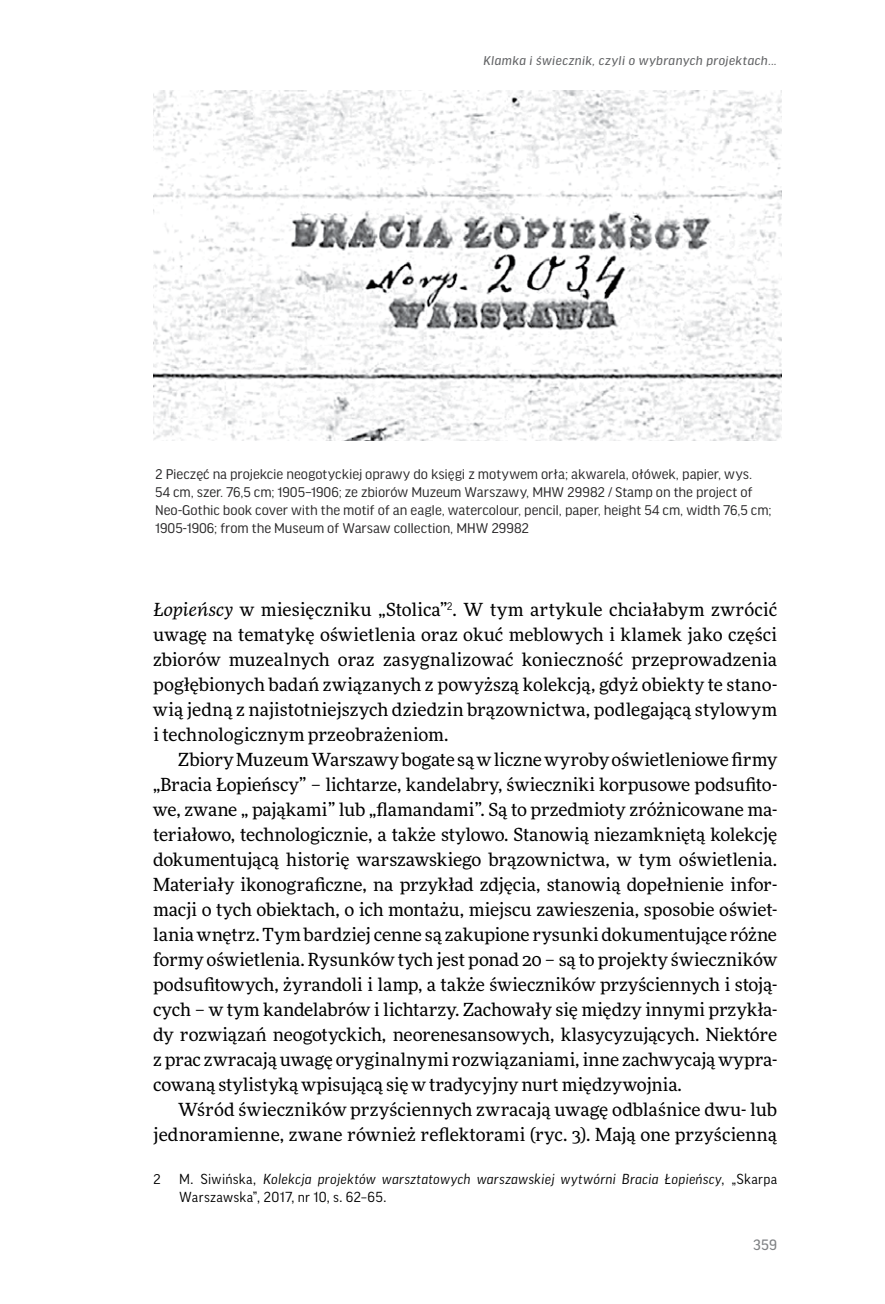
<style>
.page{position:relative;width:885px;height:1304px;background:#fff}
.page>*{position:absolute;margin:0;border:0;box-sizing:border-box;transform-origin:0 0}
.t1{font:18px/25px "More Pro";color:#000;text-align:justify}
.t2{font:16px "Good Headline Pro News";color:#808285}
.t3{font:15px/18px "Good Headline Pro";letter-spacing:-.005em;color:#292829}
.t4{font:italic 14px/18px "Good Pro";letter-spacing:.015em;color:#000}
.t5{font:italic 13.6px "Good Headline Pro News";letter-spacing:.025em;color:#636466}
.t6{font:13.6px "Good Pro";color:#000}
.s1{font-style:italic}
.s2{font-style:normal}
</style>
<div class="page">
<img style="left:153px;top:91px;width:628px;height:350px">
<p class="t5" style="left:483px;top:54px;width:295px">Klamka i świecznik, czyli o wybranych projektach...</p>
<p class="t3" style="left:155px;top:465px;width:618px">2 Pieczęć na projekcie neogotyckiej oprawy do księgi z motywem orła; akwarela, ołówek, papier, wys.<br>54 cm, szer. 76,5 cm; 1905–1906; ze zbiorów Muzeum Warszawy, MHW 29982 / Stamp on the project of Neo-Gothic book cover with the motif of an eagle, watercolour, pencil, paper, height 54 cm, width 76,5 cm; 1905-1906; from the Museum of Warsaw collection, MHW 29982</p>
<p class="t1" style="left:153px;top:596px;width:625px"><span class="s1">Łopieńscy</span> w miesięczniku „Stolica”<sup>2</sup>. W tym artykule chciałabym zwrócić uwagę na tematykę oświetlenia oraz okuć meblowych i klamek jako części zbiorów muzealnych oraz zasygnalizować konieczność przeprowadzenia pogłębionych badań związanych z powyższą kolekcją, gdyż obiekty te stano&shy;wią jedną z najistotniejszych dziedzin brązownictwa, podlegającą stylowym i technologicznym przeobrażeniom.</p>
<p class="t1" style="left:153px;top:746px;width:625px;text-indent:25px">Zbiory Muzeum Warszawy bogate są w liczne wyroby oświetleniowe firmy „Bracia Łopieńscy” – lichtarze, kandelabry, świeczniki korpusowe podsufito&shy;we, zwane „ pająkami” lub „flamandami”. Są to przedmioty zróżnicowane ma&shy;teriałowo, technologicznie, a także stylowo. Stanowią niezamkniętą kolekcję dokumentującą historię warszawskiego brązownictwa, w tym oświetlenia.<br>Materiały ikonograficzne, na przykład zdjęcia, stanowią dopełnienie infor&shy;macji o tych obiektach, o ich montażu, miejscu zawieszenia, sposobie oświet&shy;lania wnętrz. Tym bardziej cenne są zakupione rysunki dokumentujące różne formy oświetlenia. Rysunków tych jest ponad 20 – są to projekty świeczników podsufitowych, żyrandoli i lamp, a także świeczników przyściennych i stoją&shy;cych – w tym kandelabrów i lichtarzy. Zachowały się między innymi przykła&shy;dy rozwiązań neogotyckich, neorenesansowych, klasycyzujących. Niektóre z prac zwracają uwagę oryginalnymi rozwiązaniami, inne zachwycają wypra&shy;cowaną stylistyką wpisującą się w tradycyjny nurt międzywojnia.</p>
<p class="t1" style="left:153px;top:1096px;width:625px;text-align:right">Wśród świeczników przyściennych zwracają uwagę odblaśnice dwu- lub jednoramienne, zwane również reflektorami (ryc. 3). Mają one przyścienną</p>
<p class="t6" style="left:153px;top:1171px;width:9px">2</p>
<p class="t4" style="left:179px;top:1170px;width:599px"><span class="s2">M. Siwińska,</span> Kolekcja projektów warsztatowych warszawskiej wytwórni Bracia Łopieńscy<span class="s2">, „Skarpa<br>Warszawska”, 2017, nr 10, s. 62–65.</span></p>
<p class="t2" style="left:753px;top:1237px;width:26px">359</p>
</div>
